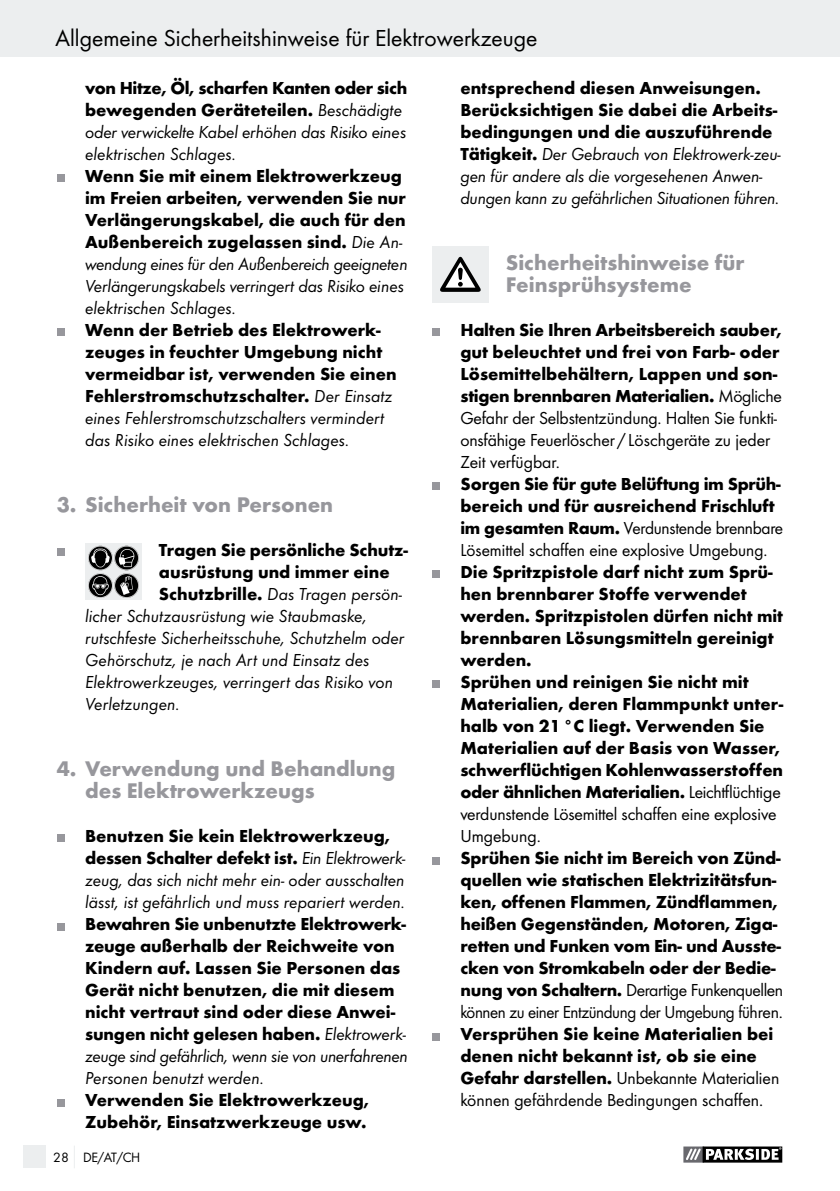
<style>
.page{position:relative;width:840px;height:1191px;background:#fff}
.page>*{position:absolute;margin:0;border:0;box-sizing:border-box;transform-origin:0 0}
.t1{font:24px "Futura Boo";color:#000}
.t2{font:700 22px/22px "Futura";color:#97979c}
.t3{font:700 18px/22px "Futura";color:#000}
.t4{font:18px/22px "Futura Boo Obl";letter-spacing:-.005em;color:#000}
.t5{font:18px/22px "Futura Boo";letter-spacing:-.01em;color:#000}
.t6{font:18px/22px "Futura Boo Obl";letter-spacing:-.025em;color:#000}
.t7{font:14px "Futura Boo";letter-spacing:-.035em;color:#000}
.s1{font-family:"Futura Boo Obl";font-weight:400}
.s2{font-family:"Futura";font-weight:700}
.s3{font-family:"Futura Boo";font-weight:400}
</style>
<div class="page">
<div style="left:0;top:0;width:839px;height:57px;background:#eceeef"></div>
<hr style="left:839px;top:0;width:1px;height:57px;background:#eceeef">
<div style="left:23px;top:1145px;width:22px;height:23px;background:#eceeef"></div>
<svg style="left:74px;top:1146px;width:1px;height:22px"></svg>
<svg style="left:683px;top:1146px;width:99px;height:17px"></svg>
<svg style="left:683px;top:1146px;width:98px;height:16px"></svg>
<div style="left:57px;top:174px;width:7px;height:8px;background:#97979c"></div>
<div style="left:57px;top:328px;width:7px;height:8px;background:#97979c"></div>
<div style="left:57px;top:548px;width:7px;height:8px;background:#97979c"></div>
<div style="left:85px;top:543px;width:57px;height:57px;background:#eceeef"></div>
<svg style="left:88px;top:546px;width:51px;height:52px"></svg>
<div style="left:57px;top:834px;width:7px;height:8px;background:#97979c"></div>
<div style="left:57px;top:922px;width:7px;height:8px;background:#97979c"></div>
<div style="left:57px;top:1098px;width:7px;height:8px;background:#97979c"></div>
<div style="left:432px;top:246px;width:56px;height:57px;background:#eceeef"></div>
<svg style="left:440px;top:257px;width:40px;height:35px"></svg>
<div style="left:432px;top:328px;width:7px;height:8px;background:#97979c"></div>
<div style="left:432px;top:482px;width:7px;height:8px;background:#97979c"></div>
<div style="left:432px;top:570px;width:7px;height:8px;background:#97979c"></div>
<div style="left:432px;top:680px;width:7px;height:8px;background:#97979c"></div>
<div style="left:432px;top:856px;width:7px;height:8px;background:#97979c"></div>
<div style="left:432px;top:1032px;width:7px;height:8px;background:#97979c"></div>
<h1 class="t1" style="left:56px;top:24px;width:483px">Allgemeine Sicherheitshinweise für Elektrowerkzeuge</h1>
<p class="t3" style="left:85px;top:77px;width:323px">von Hitze, Öl, scharfen Kanten oder sich bewegenden Geräteteilen. <span class="s1">Beschädigte</span></p>
<p class="t4" style="left:85px;top:121px;width:322px">oder verwickelte Kabel erhöhen das Risiko eines elektrischen Schlages.</p>
<p class="t3" style="left:85px;top:165px;width:322px">Wenn Sie mit einem Elektrowerkzeug im Freien arbeiten, verwenden Sie nur Verlängerungskabel, die auch für den Außenbereich zugelassen sind. <span class="s1">Die An-</span></p>
<p class="t4" style="left:85px;top:253px;width:324px">wendung eines für den Außenbereich geeigneten<br>Verlängerungskabels verringert das Risiko eines elektrischen Schlages.</p>
<p class="t3" style="left:85px;top:319px;width:313px">Wenn der Betrieb des Elektrowerk&shy;zeuges in feuchter Umgebung nicht vermeidbar ist, verwenden Sie einen Fehlerstromschutzschalter. <span class="s1">Der Einsatz</span></p>
<p class="t4" style="left:85px;top:407px;width:300px">eines Fehlerstromschutzschalters vermindert das Risiko eines elektrischen Schlages.</p>
<p class="t2" style="left:57px;top:493px;width:278px">3. Sicherheit von Personen</p>
<p class="t3" style="left:159px;top:539px;width:250px">Tragen Sie persönliche Schutz&shy;ausrüstung und immer eine</p>
<p class="t4" style="left:85px;top:583px;width:321px;text-indent:74px"><span class="s2">Schutzbrille.</span> Das Tragen persön&shy;licher Schutzausrüstung wie Staubmaske, rutschfeste Sicherheitsschuhe, Schutzhelm oder Gehörschutz, je nach Art und Einsatz des Elektrowerkzeuges, verringert das Risiko von Verletzungen.</p>
<p class="t2" style="left:85px;top:757px;width:311px;text-indent:-28px">4. Verwendung und Behandlung des Elektrowerkzeugs</p>
<p class="t3" style="left:85px;top:825px;width:322px">Benutzen Sie kein Elektrowerkzeug, dessen Schalter defekt ist. <span class="s1">Ein Elektrowerk-</span></p>
<p class="t4" style="left:85px;top:869px;width:321px">zeug, das sich nicht mehr ein- oder ausschalten lässt, ist gefährlich und muss repariert werden.</p>
<p class="t3" style="left:85px;top:913px;width:322px">Bewahren Sie unbenutzte Elektrowerk&shy;zeuge außerhalb der Reichweite von Kindern auf. Lassen Sie Personen das Gerät nicht benutzen, die mit diesem nicht vertraut sind oder diese Anwei&shy;sungen nicht gelesen haben. <span class="s1">Elektrowerk-</span></p>
<p class="t6" style="left:85px;top:1045px;width:324px">zeuge sind gefährlich, wenn sie von unerfahrenen<br>Personen benutzt werden.</p>
<p class="t3" style="left:85px;top:1089px;width:285px">Verwenden Sie Elektrowerkzeug,<br>Zubehör, Einsatzwerkzeuge usw.</p>
<p class="t7" style="left:53px;top:1149px;width:88px">28 DE/AT/CH</p>
<p class="t3" style="left:460px;top:77px;width:318px">entsprechend diesen Anweisungen.<br>Berücksichtigen Sie dabei die Arbeits&shy;bedingungen und die auszuführende</p>
<p class="t4" style="left:460px;top:143px;width:322px"><span class="s2">Tätigkeit.</span> Der Gebrauch von Elektrowerk-zeu&shy;gen für andere als die vorgesehenen Anwen&shy;dungen kann zu gefährlichen Situationen führen.</p>
<p class="t2" style="left:505px;top:251px;width:240px">Sicherheitshinweise für<br>Feinsprühsysteme</p>
<p class="t3" style="left:460px;top:319px;width:323px">Halten Sie Ihren Arbeitsbereich sauber, gut beleuchtet und frei von Farb- oder Lösemittelbehältern, Lappen und son&shy;stigen brennbaren Materialien. <span class="s3">Mögliche</span></p>
<p class="t5" style="left:460px;top:407px;width:318px">Gefahr der Selbstentzündung. Halten Sie funkti&shy;onsfähige Feuerlöscher / Löschgeräte zu jeder<br>Zeit verfügbar.</p>
<p class="t3" style="left:460px;top:473px;width:321px">Sorgen Sie für gute Belüftung im Sprüh&shy;bereich und für ausreichend Frischluft</p>
<p class="t5" style="left:460px;top:517px;width:324px"><span class="s2">im gesamten Raum.</span> Verdunstende brennbare<br>Lösemittel schaffen eine explosive Umgebung.</p>
<p class="t3" style="left:460px;top:561px;width:324px">Die Spritzpistole darf nicht zum Sprü&shy;hen brennbarer Stoffe verwendet werden. Spritzpistolen dürfen nicht mit brennbaren Lösungsmitteln gereinigt werden.<br>Sprühen und reinigen Sie nicht mit Materialien, deren Flammpunkt unter&shy;halb von 21°C liegt. Verwenden Sie Materialien auf der Basis von Wasser, schwerflüchtigen Kohlenwasserstoffen oder ähnlichen Materialien. <span class="s3">Leichtflüchtige</span></p>
<p class="t5" style="left:460px;top:803px;width:317px">verdunstende Lösemittel schaffen eine explosive<br>Umgebung.</p>
<p class="t3" style="left:460px;top:847px;width:322px">Sprühen Sie nicht im Bereich von Zünd&shy;quellen wie statischen Elektrizitätsfun&shy;ken, offenen Flammen, Zündflammen, heißen Gegenständen, Motoren, Ziga&shy;retten und Funken vom Ein- und Ausste&shy;cken von Stromkabeln oder der Bedie-</p>
<p class="t5" style="left:460px;top:979px;width:324px"><span class="s2">nung von Schaltern.</span> Derartige Funkenquellen können zu einer Entzündung der Umgebung führen.</p>
<p class="t3" style="left:460px;top:1023px;width:314px">Versprühen Sie keine Materialien bei denen nicht bekannt ist, ob sie eine</p>
<p class="t5" style="left:460px;top:1067px;width:320px"><span class="s2">Gefahr darstellen.</span> Unbekannte Materialien können gefährdende Bedingungen schaffen.</p>
</div>
